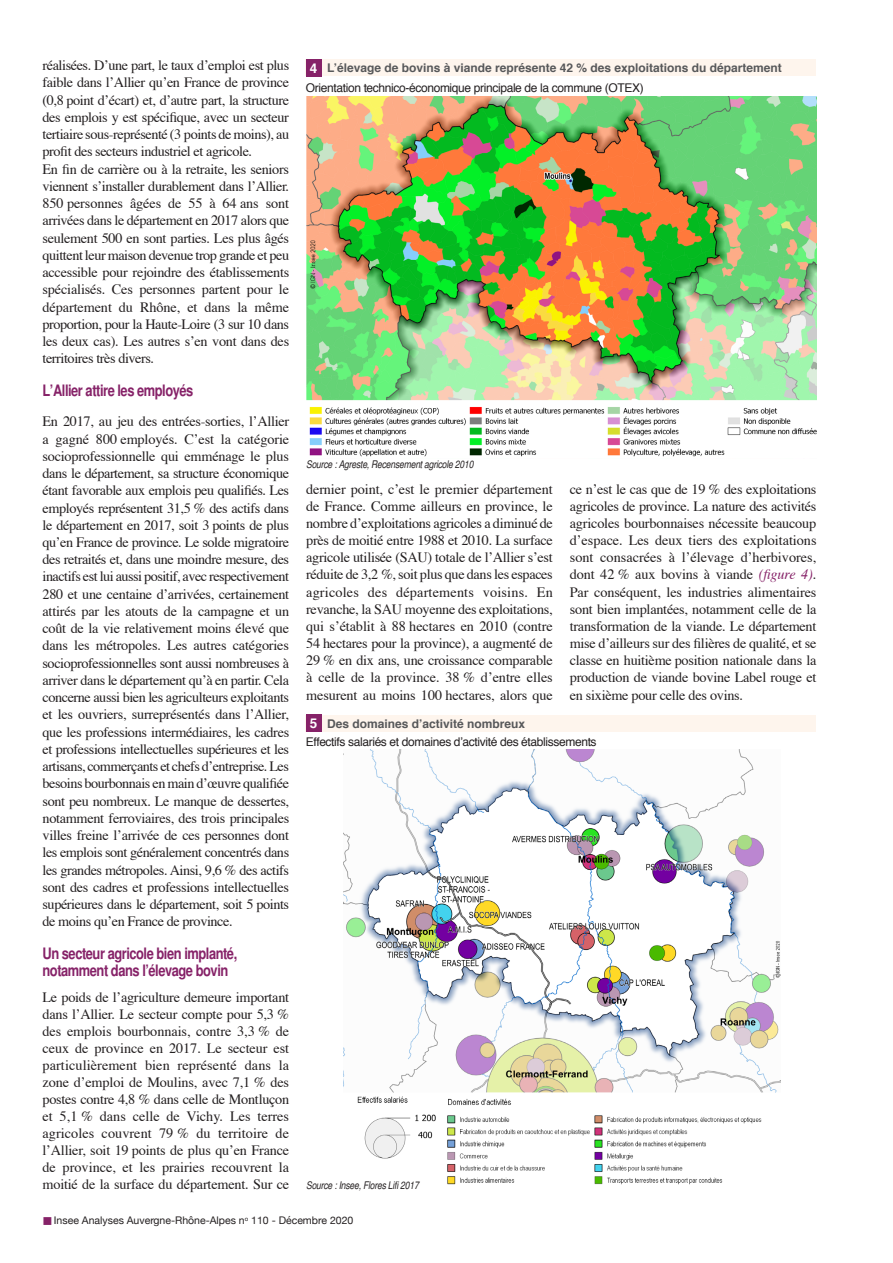
<style>
.page{position:relative;width:893px;height:1263px;background:#fff}
.page>*{position:absolute;margin:0;border:0;box-sizing:border-box;transform-origin:0 0}
.Titre_paragraphe{font:700 condensed 15.75px/17.5px "Helvetica";letter-spacing:-.03em;color:#862268}
.Texte_principal{font:14.25px/17.2px "Times";letter-spacing:-.02em;color:#231f20;text-align:justify}
.Figure_numéro{font:700 13.5px "Helvetica";color:#fff}
.Sous-titre_figure{font:12px "Helvetica";letter-spacing:-.03em;color:#231f20}
.Titre_figure{font:700 12px "Helvetica";color:#57585a}
.Sources{font:italic condensed 10.5px "Helvetica";letter-spacing:-.02em;color:#231f20}
.t1{font:10.5px "Helvetica Neue";color:#231f20}
.s1{font-style:italic;color:#862268}
.s2{color:#862268}
</style>
<div class="page">
<img style="left:344px;top:750px;width:436px;height:435px">
<div style="left:306px;top:60px;width:510px;height:16px;background:#fef5ed"></div>
<div style="left:306px;top:60px;width:16px;height:17px;background:#862268"></div>
<div style="left:306px;top:715px;width:510px;height:16px;background:#fef5ed"></div>
<div style="left:306px;top:715px;width:16px;height:17px;background:#862268"></div>
<img style="left:306px;top:97px;width:510px;height:360px">
<p class="Texte_principal" style="left:43px;top:56px;width:248px">réalisées. D’une part, le taux d’emploi est plus faible dans l’Allier qu’en France de province (0,8 point d’écart) et, d’autre part, la structure des emplois y est spécifique, avec un secteur tertiaire sous-représenté (3 points de moins), au profit des secteurs industriel et agricole.</p>
<p class="Texte_principal" style="left:43px;top:159px;width:248px">En fin de carrière ou à la retraite, les seniors viennent s’installer durablement dans l’Allier.<br>850 personnes âgées de 55 à 64 ans sont arrivées dans le département en 2017 alors que seulement 500 en sont parties. Les plus âgés quittent leur maison devenue trop grande et peu accessible pour rejoindre des établissements spécialisés. Ces personnes partent pour le département du Rhône, et dans la même proportion, pour la Haute-Loire (3 sur 10 dans les deux cas). Les autres s’en vont dans des territoires très divers.</p>
<p class="Titre_paragraphe" style="left:43px;top:381px;width:152px">L’Allier attire les employés</p>
<p class="Texte_principal" style="left:43px;top:412px;width:248px">En 2017, au jeu des entrées-sorties, l’Allier a gagné 800 employés. C’est la catégorie socioprofessionnelle qui emménage le plus dans le département, sa structure économique étant favorable aux emplois peu qualifiés. Les employés représentent 31,5 % des actifs dans le département en 2017, soit 3 points de plus qu’en France de province. Le solde migratoire des retraités et, dans une moindre mesure, des inactifs est lui aussi positif, avec respectivement 280 et une centaine d’arrivées, certainement attirés par les atouts de la campagne et un coût de la vie relativement moins élevé que dans les métropoles. Les autres catégories socioprofessionnelles sont aussi nombreuses à arriver dans le département qu’à en partir. Cela concerne aussi bien les agriculteurs exploitants et les ouvriers, surreprésentés dans l’Allier, que les professions intermédiaires, les cadres et professions intellectuelles supérieures et les artisans, commerçants et chefs d’entreprise. Les besoins bourbonnais en main d’œuvre qualifiée sont peu nombreux. Le manque de dessertes, notamment ferroviaires, des trois principales villes freine l’arrivée de ces personnes dont les emplois sont généralement concentrés dans les grandes métropoles. Ainsi, 9,6 % des actifs sont des cadres et professions intellectuelles supérieures dans le département, soit 5 points de moins qu’en France de province.</p>
<p class="Titre_paragraphe" style="left:43px;top:944px;width:196px">Un secteur agricole bien implanté, notamment dans l’élevage bovin</p>
<p class="Texte_principal" style="left:43px;top:988px;width:248px">Le poids de l’agriculture demeure important dans l’Allier. Le secteur compte pour 5,3 % des emplois bourbonnais, contre 3,3 % de ceux de province en 2017. Le secteur est particulièrement bien représenté dans la zone d’emploi de Moulins, avec 7,1 % des postes contre 4,8 % dans celle de Montluçon et 5,1 % dans celle de Vichy. Les terres agricoles couvrent 79 % du territoire de l’Allier, soit 19 points de plus qu’en France de province, et les prairies recouvrent la moitié de la surface du département. Sur ce</p>
<p class="Figure_numéro" style="left:310px;top:57px;width:9px">4</p>
<p class="Titre_figure" style="left:327px;top:58px;width:456px">L’élevage de bovins à viande représente 42 % des exploitations du département</p>
<p class="Sous-titre_figure" style="left:306px;top:78px;width:339px">Orientation technico-économique principale de la commune (OTEX)</p>
<p class="Sources" style="left:306px;top:458px;width:169px">Source : Agreste, Recensement agricole 2010</p>
<p class="Texte_principal" style="left:306px;top:479px;width:248px">dernier point, c’est le premier département de France. Comme ailleurs en province, le nombre d’exploitations agricoles a diminué de près de moitié entre 1988 et 2010. La surface agricole utilisée (SAU) totale de l’Allier s’est réduite de 3,2 %, soit plus que dans les espaces agricoles des départements voisins. En revanche, la SAU moyenne des exploitations, qui s’établit à 88 hectares en 2010 (contre 54 hectares pour la province), a augmenté de 29 % en dix ans, une croissance comparable à celle de la province. 38 % d’entre elles mesurent au moins 100 hectares, alors que</p>
<p class="Texte_principal" style="left:570px;top:479px;width:248px">ce n’est le cas que de 19 % des exploitations agricoles de province. La nature des activités agricoles bourbonnaises nécessite beaucoup d’espace. Les deux tiers des exploitations sont consacrées à l’élevage d’herbivores, dont 42 % aux bovins à viande <span class="s1">(figure 4)</span>.<br>Par conséquent, les industries alimentaires sont bien implantées, notamment celle de la transformation de la viande. Le département mise d’ailleurs sur des filières de qualité, et se classe en huitième position nationale dans la production de viande bovine Label rouge et en sixième pour celle des ovins.</p>
<p class="Figure_numéro" style="left:310px;top:713px;width:9px">5</p>
<p class="Titre_figure" style="left:327px;top:714px;width:200px">Des domaines d’activité nombreux</p>
<p class="Sous-titre_figure" style="left:306px;top:732px;width:292px">Effectifs salariés et domaines d’activité des établissements</p>
<p class="Sources" style="left:306px;top:1179px;width:114px">Source : Insee, Flores Lifi 2017</p>
<p class="t1" style="left:43px;top:1213px;width:312px"><span class="s2">■</span>Insee Analyses Auvergne-Rhône-Alpes n<sup>o</sup> 110 - Décembre 2020</p>
</div>
